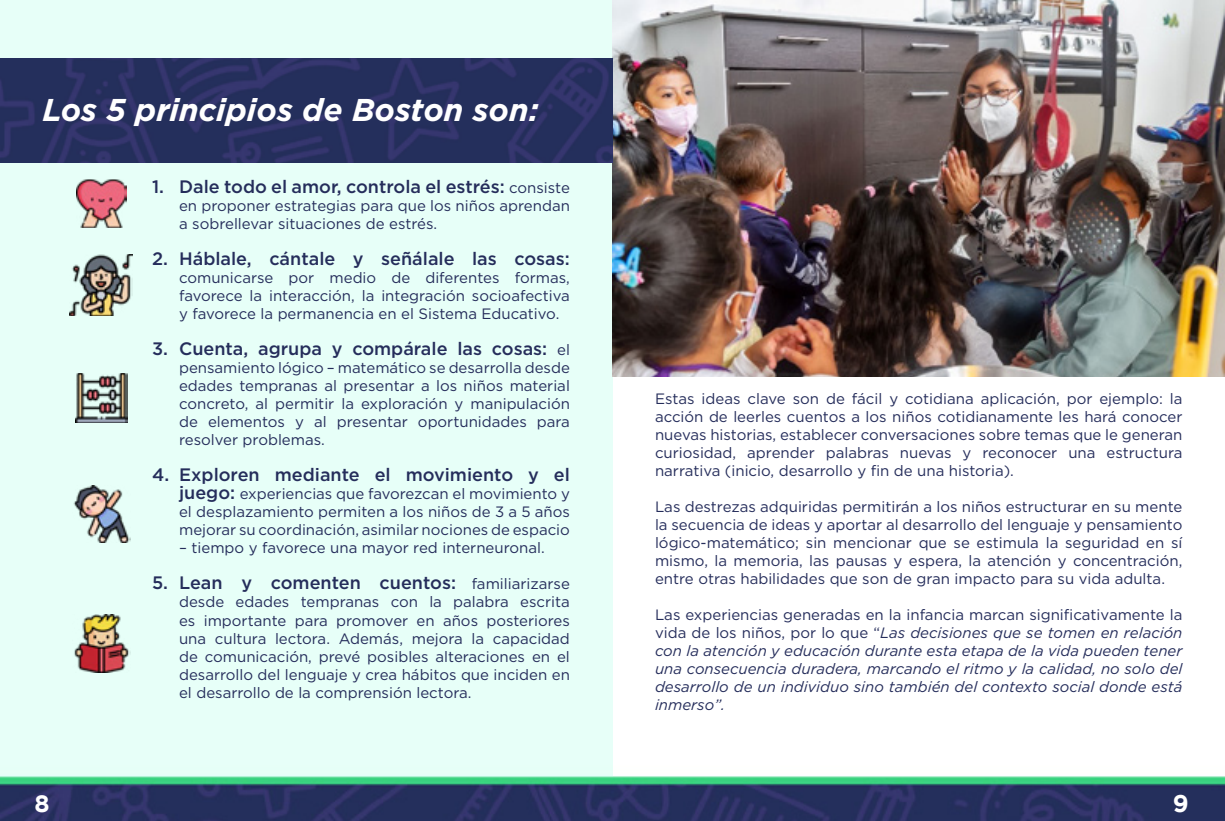
<style>
.page{position:relative;width:1225px;height:821px;background:#fff}
.page>*{position:absolute;margin:0;border:0;box-sizing:border-box;transform-origin:0 0}
.t1{font:italic 700 31.5px "Gotham";color:#fff}
.t2{font:700 24px "Gotham";color:#fff}
.t3{font:500 18px "Gotham";color:#252d5b}
.t4{font:15px/18px "Gotham";color:#252d5b;text-align:justify}
.t5{font:italic 15px/18px "Gotham";color:#252d5b;text-align:justify}
.s1{font-weight:400;font-size:15px}
.s2{font-weight:500;font-size:18px}
.s3{font-style:normal}
</style>
<div class="page">
<img style="left:0;top:0;width:1225px;height:821px">
<div style="left:0;top:0;width:612px;height:776px;background:#e7fff8"></div>
<img style="left:75px;top:374px;width:52px;height:48px">
<img style="left:73px;top:485px;width:57px;height:57px">
<img style="left:74px;top:614px;width:56px;height:58px">
<img style="left:612px;top:0;width:612px;height:376px">
<img style="left:70px;top:254px;width:63px;height:61px">
<img style="left:76px;top:179px;width:50px;height:48px">
<img style="left:0;top:58px;width:612px;height:105px">
<h1 class="t1" style="left:43px;top:89px;width:498px">Los 5 principios de Boston son:</h1>
<p class="t3" style="left:152px;top:175px;width:419px">1. Dale todo el amor, controla el estrés: <span class="s1">consiste</span></p>
<p class="t4" style="left:179px;top:197px;width:392px">en proponer estrategias para que los niños aprendan a sobrellevar situaciones de estrés.</p>
<p class="t3" style="left:152px;top:247px;width:419px">2. Háblale, cántale y señálale las cosas:</p>
<p class="t4" style="left:179px;top:269px;width:392px">comunicarse por medio de diferentes formas, favorece la interacción, la integración socioafectiva y favorece la permanencia en el Sistema Educativo.</p>
<p class="t3" style="left:152px;top:337px;width:419px">3. Cuenta, agrupa y compárale las cosas: <span class="s1">el</span></p>
<p class="t4" style="left:179px;top:359px;width:392px">pensamiento lógico – matemático se desarrolla desde edades tempranas al presentar a los niños material concreto, al permitir la exploración y manipulación de elementos y al presentar oportunidades para resolver problemas.</p>
<p class="t3" style="left:152px;top:463px;width:419px">4. Exploren mediante el movimiento y el</p>
<p class="t4" style="left:179px;top:485px;width:392px"><span class="s2">juego:</span> experiencias que favorezcan el movimiento y el desplazamiento permiten a los niños de 3 a 5 años mejorar su coordinación, asimilar nociones de espacio</p>
<p class="t4" style="left:179px;top:539px;width:367px">– tiempo y favorece una mayor red interneuronal.</p>
<p class="t3" style="left:152px;top:571px;width:419px">5. Lean y comenten cuentos: <span class="s1">familiarizarse</span></p>
<p class="t4" style="left:179px;top:593px;width:392px">desde edades tempranas con la palabra escrita es importante para promover en años posteriores una cultura lectora. Además, mejora la capacidad de comunicación, prevé posibles alteraciones en el desarrollo del lenguaje y crea hábitos que inciden en el desarrollo de la comprensión lectora.</p>
<p class="t4" style="left:655px;top:389px;width:529px">Estas ideas clave son de fácil y cotidiana aplicación, por ejemplo: la acción de leerles cuentos a los niños cotidianamente les hará conocer nuevas historias, establecer conversaciones sobre temas que le generan curiosidad, aprender palabras nuevas y reconocer una estructura narrativa (inicio, desarrollo y fin de una historia).</p>
<p class="t4" style="left:655px;top:497px;width:529px">Las destrezas adquiridas permitirán a los niños estructurar en su mente la secuencia de ideas y aportar al desarrollo del lenguaje y pensamiento lógico-matemático; sin mencionar que se estimula la seguridad en sí mismo, la memoria, las pausas y espera, la atención y concentración, entre otras habilidades que son de gran impacto para su vida adulta.</p>
<p class="t5" style="left:655px;top:605px;width:529px"><span class="s3">Las experiencias generadas en la infancia marcan significativamente la vida de los niños, por lo que “</span>Las decisiones que se tomen en relación con la atención y educación durante esta etapa de la vida pueden tener una consecuencia duradera, marcando el ritmo y la calidad, no solo del desarrollo de un individuo sino también del contexto social donde está inmerso”.</p>
<h2 class="t2" style="left:35px;top:790px;width:17px">8</h2>
<h2 class="t2" style="left:1172px;top:790px;width:17px">9</h2>
</div>
